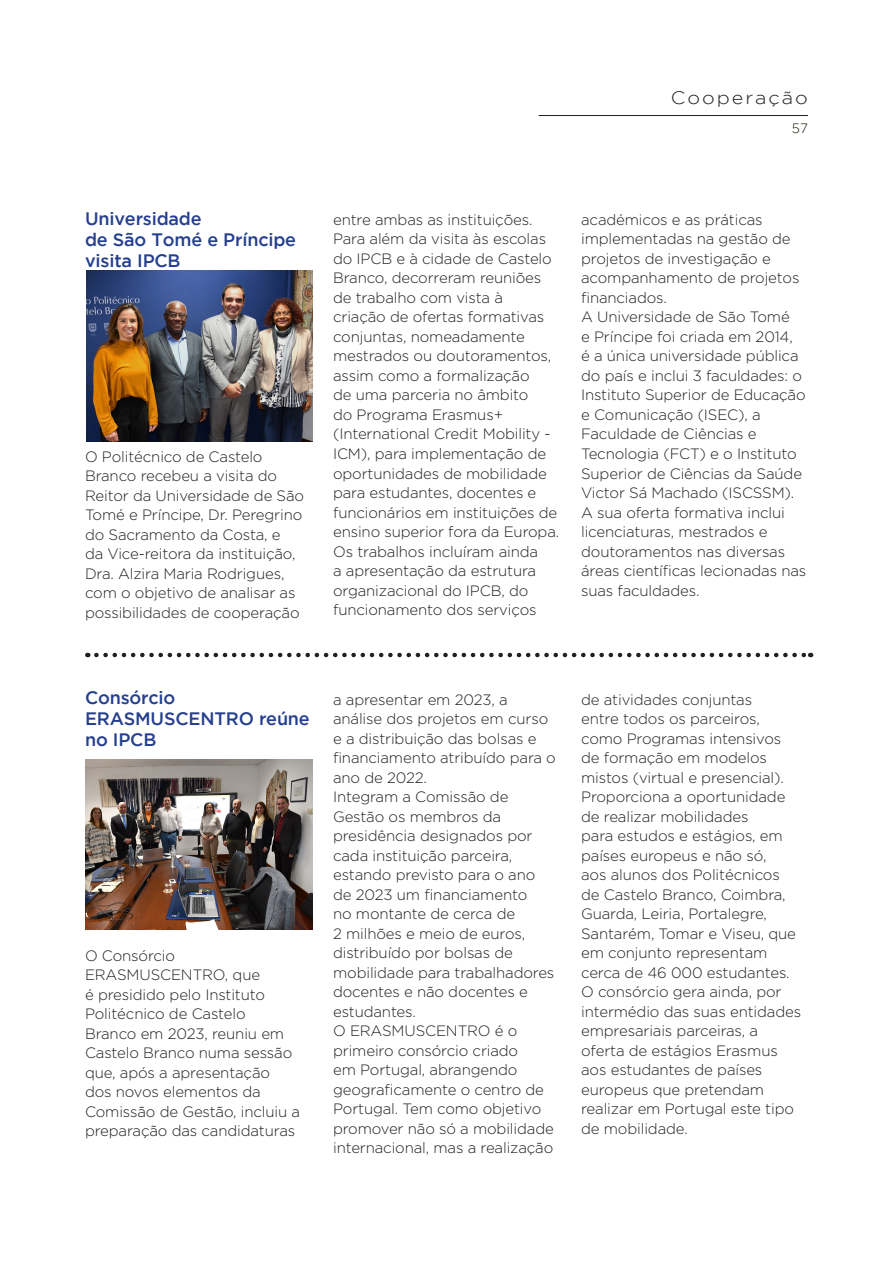
<style>
.page{position:relative;width:893px;height:1263px;background:#fff}
.page>*{position:absolute;margin:0;border:0;box-sizing:border-box;transform-origin:0 0}
.Texto{font:500 18px/21px "Gotham";letter-spacing:-.01em;color:#253f8e}
.Cabeçalho{font:300 18px "Gotham";letter-spacing:.1em;color:#231f20;scale:1.1 1}
.Texto-2{font:300 15px/19.5px "Gotham";letter-spacing:-.01em;color:#231f20}
.t1{font:300 13.5px "Gotham";color:#191a00}
</style>
<div class="page">
<hr style="left:539px;top:115px;width:269px;height:1px;background:#231f20">
<img style="left:86px;top:271px;width:227px;height:170px">
<svg style="left:96px;top:653px;width:715px;height:4px"></svg>
<img style="left:85px;top:759px;width:228px;height:171px">
<p class="Cabeçalho" style="left:671px;top:88px;width:126px">Cooperação</p>
<p class="t1" style="left:792px;top:121px;width:18px">57</p>
<p class="Texto" style="left:85px;top:207px;width:118px">Universidade</p>
<p class="Texto" style="left:85px;top:228px;width:213px">de São Tomé e Príncipe visita IPCB</p>
<p class="Texto-2" style="left:85px;top:446px;width:221px">O Politécnico de Castelo<br>Branco recebeu a visita do<br>Reitor da Universidade de São<br>Tomé e Príncipe, Dr. Peregrino do Sacramento da Costa, e<br>da Vice-reitora da instituição,<br>Dra. Alzira Maria Rodrigues, com o objetivo de analisar as possibilidades de cooperação</p>
<p class="Texto-2" style="left:333px;top:210px;width:201px">entre ambas as instituições.</p>
<p class="Texto-2" style="left:333px;top:229px;width:228px">Para além da visita às escolas do IPCB e à cidade de Castelo<br>Branco, decorreram reuniões de trabalho com vista à criação de ofertas formativas conjuntas, nomeadamente mestrados ou doutoramentos, assim como a formalização<br>de uma parceria no âmbito<br>do Programa Erasmus+ (International Credit Mobility -<br>ICM), para implementação de oportunidades de mobilidade para estudantes, docentes e funcionários em instituições de ensino superior fora da Europa.</p>
<p class="Texto-2" style="left:333px;top:541px;width:207px">Os trabalhos incluíram ainda a apresentação da estrutura organizacional do IPCB, do funcionamento dos serviços</p>
<p class="Texto-2" style="left:581px;top:210px;width:220px">académicos e as práticas implementadas na gestão de projetos de investigação e acompanhamento de projetos financiados.</p>
<p class="Texto-2" style="left:581px;top:307px;width:227px">A Universidade de São Tomé<br>e Príncipe foi criada em 2014,<br>é a única universidade pública do país e inclui 3 faculdades: o<br>Instituto Superior de Educação e Comunicação (ISEC), a<br>Faculdade de Ciências e<br>Tecnologia (FCT) e o Instituto<br>Superior de Ciências da Saúde<br>Victor Sá Machado (ISCSSM).<br>A sua oferta formativa inclui licenciaturas, mestrados e doutoramentos nas diversas áreas científicas lecionadas nas suas faculdades.</p>
<p class="Texto" style="left:85px;top:687px;width:226px">Consórcio<br>ERASMUSCENTRO reúne no IPCB</p>
<p class="Texto-2" style="left:85px;top:945px;width:217px">O Consórcio<br>ERASMUSCENTRO, que<br>é presidido pelo Instituto<br>Politécnico de Castelo<br>Branco em 2023, reuniu em<br>Castelo Branco numa sessão que, após a apresentação dos novos elementos da<br>Comissão de Gestão, incluiu a preparação das candidaturas</p>
<p class="Texto-2" style="left:333px;top:689px;width:224px">a apresentar em 2023, a análise dos projetos em curso e a distribuição das bolsas e financiamento atribuído para o ano de 2022.</p>
<p class="Texto-2" style="left:333px;top:787px;width:223px">Integram a Comissão de<br>Gestão os membros da presidência designados por cada instituição parceira, estando previsto para o ano de 2023 um financiamento<br>no montante de cerca de<br>2 milhões e meio de euros, distribuído por bolsas de mobilidade para trabalhadores docentes e não docentes e estudantes.</p>
<p class="Texto-2" style="left:333px;top:1021px;width:222px">O ERASMUSCENTRO é o primeiro consórcio criado<br>em Portugal, abrangendo geograficamente o centro de<br>Portugal. Tem como objetivo promover não só a mobilidade internacional, mas a realização</p>
<p class="Texto-2" style="left:581px;top:689px;width:222px">de atividades conjuntas<br>entre todos os parceiros, como Programas intensivos de formação em modelos mistos (virtual e presencial).<br>Proporciona a oportunidade de realizar mobilidades<br>para estudos e estágios, em países europeus e não só,<br>aos alunos dos Politécnicos de Castelo Branco, Coimbra,<br>Guarda, Leiria, Portalegre,<br>Santarém, Tomar e Viseu, que em conjunto representam cerca de 46 000 estudantes.<br>O consórcio gera ainda, por intermédio das suas entidades empresariais parceiras, a oferta de estágios Erasmus aos estudantes de países europeus que pretendam realizar em Portugal este tipo de mobilidade.</p>
</div>
